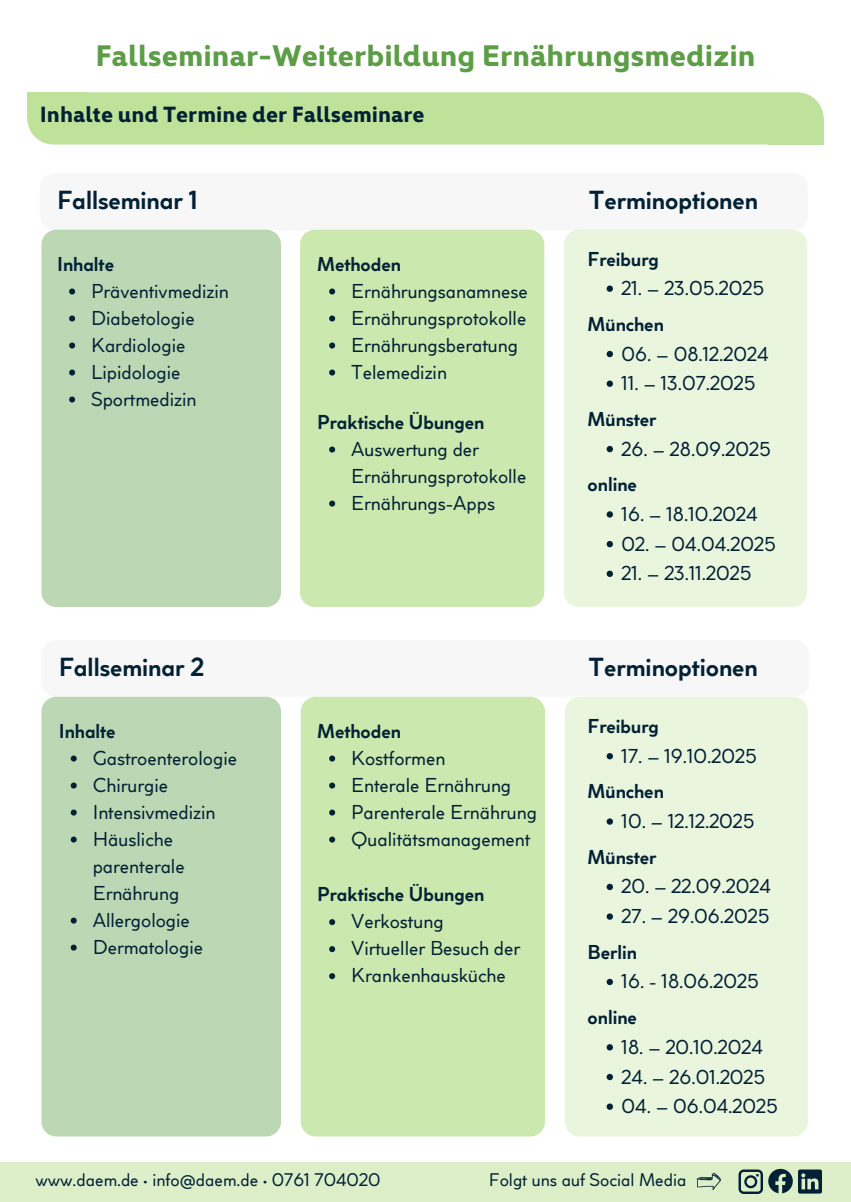
<style>
.page{position:relative;width:851px;height:1202px;background:#fff}
.page>*{position:absolute;margin:0;border:0;box-sizing:border-box;transform-origin:0 0}
.t1{font:700 30px "Kyrial Display Pro";color:#5c9e46}
.t2{font:700 26px "Coco Sharp XS";color:#022135}
.t3{font:700 22.2px "Kyrial Display Pro";color:#022135}
.t4{font:20px/27px "Coco Sharp XS";color:#022135}
.t5{font:700 20px "Coco Sharp XS";color:#022135}
.t6{font:18.2px "Coco Sharp XS";color:#022135}
</style>
<div class="page">
<div style="left:0;top:1162px;width:850px;height:39px;background:#dcefc9"></div>
<div style="left:27px;top:92px;width:796px;height:52px;background:#bee29a;border-radius:26px"></div>
<div style="left:27px;top:92px;width:60px;height:26px;background:#bee29a"></div>
<div style="left:768px;top:118px;width:55px;height:26px;background:#bee29a"></div>
<svg style="left:54px;top:229px;width:740px;height:1px"></svg>
<div style="left:41px;top:230px;width:240px;height:377px;background:#bcd7b3"></div>
<svg style="left:69px;top:288px;width:6px;height:6px"></svg>
<svg style="left:69px;top:315px;width:6px;height:6px"></svg>
<svg style="left:69px;top:342px;width:6px;height:6px"></svg>
<svg style="left:69px;top:369px;width:6px;height:6px"></svg>
<svg style="left:69px;top:396px;width:6px;height:6px"></svg>
<div style="left:564px;top:230px;width:243px;height:376px;background:#eaf5de"></div>
<svg style="left:606px;top:285px;width:7px;height:7px"></svg>
<svg style="left:606px;top:351px;width:7px;height:6px"></svg>
<svg style="left:606px;top:380px;width:7px;height:7px"></svg>
<svg style="left:606px;top:446px;width:7px;height:6px"></svg>
<svg style="left:606px;top:511px;width:7px;height:6px"></svg>
<svg style="left:606px;top:541px;width:7px;height:6px"></svg>
<svg style="left:606px;top:570px;width:7px;height:7px"></svg>
<div style="left:300px;top:230px;width:244px;height:377px;background:#cbe8af"></div>
<svg style="left:329px;top:288px;width:6px;height:6px"></svg>
<svg style="left:329px;top:315px;width:6px;height:6px"></svg>
<svg style="left:329px;top:342px;width:6px;height:6px"></svg>
<svg style="left:329px;top:369px;width:6px;height:6px"></svg>
<svg style="left:329px;top:446px;width:6px;height:6px"></svg>
<svg style="left:329px;top:500px;width:6px;height:6px"></svg>
<div style="left:41px;top:696px;width:240px;height:440px;background:#bcd7b3"></div>
<svg style="left:71px;top:755px;width:6px;height:6px"></svg>
<svg style="left:71px;top:782px;width:6px;height:6px"></svg>
<svg style="left:71px;top:809px;width:6px;height:6px"></svg>
<svg style="left:71px;top:836px;width:6px;height:6px"></svg>
<svg style="left:71px;top:917px;width:6px;height:6px"></svg>
<svg style="left:71px;top:944px;width:6px;height:6px"></svg>
<div style="left:565px;top:697px;width:242px;height:439px;background:#eaf5de"></div>
<svg style="left:606px;top:753px;width:7px;height:6px"></svg>
<svg style="left:606px;top:818px;width:7px;height:6px"></svg>
<svg style="left:606px;top:883px;width:7px;height:7px"></svg>
<svg style="left:606px;top:913px;width:7px;height:6px"></svg>
<svg style="left:606px;top:978px;width:7px;height:7px"></svg>
<svg style="left:606px;top:1044px;width:7px;height:6px"></svg>
<svg style="left:606px;top:1073px;width:7px;height:7px"></svg>
<svg style="left:606px;top:1103px;width:7px;height:6px"></svg>
<div style="left:301px;top:696px;width:244px;height:440px;background:#cbe8af"></div>
<svg style="left:329px;top:755px;width:6px;height:6px"></svg>
<svg style="left:329px;top:782px;width:6px;height:6px"></svg>
<svg style="left:329px;top:809px;width:6px;height:6px"></svg>
<svg style="left:329px;top:836px;width:6px;height:6px"></svg>
<svg style="left:329px;top:919px;width:6px;height:6px"></svg>
<svg style="left:329px;top:946px;width:6px;height:6px"></svg>
<svg style="left:329px;top:973px;width:6px;height:6px"></svg>
<h2 class="t1" style="left:95px;top:43px;width:661px">Fallseminar-Weiterbildung Ernährungsmedizin</h2>
<h2 class="t3" style="left:40px;top:105px;width:386px">Inhalte und Termine der Fallseminare</h2>
<h2 class="t2" style="left:57px;top:184px;width:142px">Fallseminar 1</h2>
<h2 class="t2" style="left:589px;top:184px;width:171px">Terminoptionen</h2>
<h4 class="t5" style="left:57px;top:251px;width:58px">Inhalte</h4>
<p class="t4" style="left:91px;top:277px;width:139px">Präventivmedizin</p>
<p class="t4" style="left:91px;top:304px;width:105px">Diabetologie</p>
<p class="t4" style="left:91px;top:331px;width:96px">Kardiologie</p>
<p class="t4" style="left:91px;top:358px;width:91px">Lipidologie</p>
<p class="t4" style="left:91px;top:385px;width:107px">Sportmedizin</p>
<p class="t5" style="left:317px;top:251px;width:85px">Methoden</p>
<p class="t4" style="left:351px;top:277px;width:178px">Ernährungsanamnese</p>
<p class="t4" style="left:351px;top:304px;width:177px">Ernährungsprotokolle</p>
<p class="t4" style="left:351px;top:331px;width:168px">Ernährungsberatung</p>
<h4 class="t4" style="left:351px;top:358px;width:97px">Telemedizin</h4>
<p class="t5" style="left:317px;top:409px;width:169px">Praktische Übungen</p>
<p class="t4" style="left:351px;top:435px;width:177px">Auswertung der<br>Ernährungsprotokolle</p>
<p class="t4" style="left:351px;top:489px;width:145px">Ernährungs-Apps</p>
<h4 class="t5" style="left:587px;top:246px;width:73px">Freiburg</h4>
<p class="t4" style="left:621px;top:275px;width:144px">21. – 23.05.2025</p>
<p class="t5" style="left:587px;top:312px;width:78px">München</p>
<p class="t4" style="left:621px;top:340px;width:148px">06. – 08.12.2024</p>
<p class="t4" style="left:621px;top:370px;width:135px">11. – 13.07.2025</p>
<h4 class="t5" style="left:587px;top:407px;width:70px">Münster</h4>
<p class="t4" style="left:621px;top:435px;width:151px">26. – 28.09.2025</p>
<p class="t5" style="left:587px;top:472px;width:51px">online</p>
<h4 class="t4" style="left:621px;top:500px;width:137px">16. – 18.10.2024</h4>
<p class="t4" style="left:621px;top:530px;width:156px">02. – 04.04.2025</p>
<p class="t4" style="left:621px;top:560px;width:131px">21. – 23.11.2025</p>
<p class="t2" style="left:59px;top:651px;width:147px">Fallseminar 2</p>
<p class="t2" style="left:588px;top:651px;width:171px">Terminoptionen</p>
<h4 class="t5" style="left:59px;top:718px;width:58px">Inhalte</h4>
<p class="t4" style="left:93px;top:744px;width:146px">Gastroenterologie</p>
<p class="t4" style="left:93px;top:771px;width:77px">Chirurgie</p>
<p class="t4" style="left:93px;top:798px;width:124px">Intensivmedizin</p>
<p class="t4" style="left:93px;top:825px;width:93px">Häusliche parenterale<br>Ernährung</p>
<p class="t4" style="left:93px;top:906px;width:99px">Allergologie</p>
<p class="t4" style="left:93px;top:933px;width:112px">Dermatologie</p>
<h4 class="t5" style="left:317px;top:718px;width:85px">Methoden</h4>
<p class="t4" style="left:351px;top:744px;width:96px">Kostformen</p>
<p class="t4" style="left:351px;top:771px;width:161px">Enterale Ernährung</p>
<h4 class="t4" style="left:351px;top:798px;width:187px">Parenterale Ernährung</h4>
<p class="t4" style="left:351px;top:825px;width:180px">Qualitätsmanagement</p>
<h4 class="t5" style="left:317px;top:882px;width:169px">Praktische Übungen</h4>
<p class="t4" style="left:351px;top:907px;width:94px">Verkostung</p>
<p class="t4" style="left:351px;top:934px;width:171px">Virtueller Besuch der</p>
<p class="t4" style="left:351px;top:961px;width:156px">Krankenhausküche</p>
<h4 class="t5" style="left:587px;top:714px;width:73px">Freiburg</h4>
<p class="t4" style="left:621px;top:742px;width:137px">17. – 19.10.2025</p>
<p class="t5" style="left:587px;top:779px;width:78px">München</p>
<p class="t4" style="left:621px;top:807px;width:135px">10. – 12.12.2025</p>
<p class="t5" style="left:587px;top:844px;width:70px">Münster</p>
<h4 class="t4" style="left:621px;top:873px;width:151px">20. – 22.09.2024</h4>
<p class="t4" style="left:621px;top:902px;width:149px">27. – 29.06.2025</p>
<p class="t5" style="left:587px;top:939px;width:51px">Berlin</p>
<p class="t4" style="left:621px;top:968px;width:139px">16. - 18.06.2025</p>
<h4 class="t5" style="left:587px;top:1005px;width:51px">online</h4>
<p class="t4" style="left:621px;top:1033px;width:143px">18. – 20.10.2024</p>
<h4 class="t4" style="left:621px;top:1063px;width:145px">24. – 26.01.2025</h4>
<p class="t4" style="left:621px;top:1092px;width:158px">04. – 06.04.2025</p>
<h3 class="t6" style="left:35px;top:1168px;width:346px">www.daem.de • info@daem.de • 0761 704020</h3>
<h1 class="t6" style="left:489px;top:1169px;width:199px">Folgt uns auf Social Media</h1>
</div>
